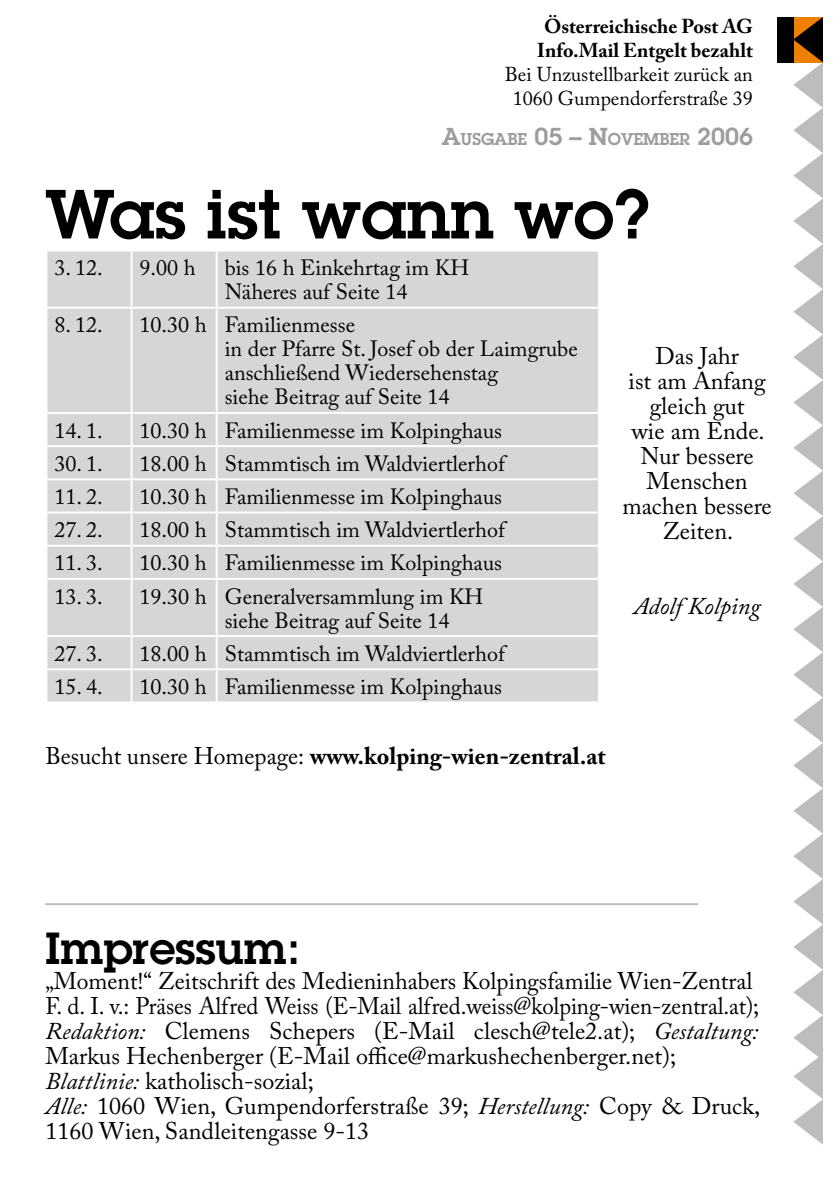
<style>
.page{position:relative;width:840px;height:1191px;background:#fff}
.page>*{position:absolute;margin:0;border:0;box-sizing:border-box;transform-origin:0 0}
.t1{font:600 68px "Lubalin Graph Std";color:#000}
.t2{font:600 44px "Lubalin Graph Std";color:#000}
.t3{font:24px/25px "Adobe Caslon Pro";color:#000}
.t4{font:700 24px "Adobe Caslon Pro";color:#000}
.t5{font:italic 24px "Adobe Caslon Pro";color:#000}
.t6{font:22px/24px "Adobe Caslon Pro";color:#000}
.t7{font:20px/24px "Adobe Caslon Pro";color:#000;text-align:center}
.t8{font:700 20px/24px "Adobe Caslon Pro";color:#000;text-align:center}
.t9{font:600 16.8px "Lubalin Graph Std";color:#9c9d9f}
.s1{font-size:24px}
.s2{font-weight:400}
.s3{font-style:italic}
</style>
<div class="page">
<hr style="left:45px;top:903px;width:652px;height:2px;background:#bcbdbe">
<div style="left:47px;top:251px;width:550px;height:450px;background:#d5d6d7"></div>
<hr style="left:130px;top:251px;width:2px;height:56px;background:#fff">
<hr style="left:215px;top:251px;width:2px;height:56px;background:#fff">
<hr style="left:45px;top:307px;width:86px;height:2px;background:#fff">
<hr style="left:131px;top:307px;width:85px;height:2px;background:#fff">
<hr style="left:130px;top:309px;width:2px;height:103px;background:#fff">
<hr style="left:216px;top:307px;width:383px;height:2px;background:#fff">
<hr style="left:215px;top:309px;width:2px;height:103px;background:#fff">
<hr style="left:45px;top:412px;width:86px;height:2px;background:#fff">
<hr style="left:131px;top:412px;width:85px;height:2px;background:#fff">
<hr style="left:130px;top:414px;width:2px;height:31px;background:#fff">
<hr style="left:216px;top:412px;width:383px;height:2px;background:#fff">
<hr style="left:215px;top:414px;width:2px;height:31px;background:#fff">
<hr style="left:45px;top:445px;width:86px;height:2px;background:#fff">
<hr style="left:131px;top:445px;width:85px;height:2px;background:#fff">
<hr style="left:130px;top:447px;width:2px;height:31px;background:#fff">
<hr style="left:216px;top:445px;width:383px;height:2px;background:#fff">
<hr style="left:215px;top:447px;width:2px;height:31px;background:#fff">
<hr style="left:45px;top:478px;width:86px;height:2px;background:#fff">
<hr style="left:131px;top:478px;width:85px;height:2px;background:#fff">
<hr style="left:130px;top:480px;width:2px;height:31px;background:#fff">
<hr style="left:216px;top:478px;width:383px;height:2px;background:#fff">
<hr style="left:215px;top:480px;width:2px;height:31px;background:#fff">
<hr style="left:45px;top:511px;width:86px;height:2px;background:#fff">
<hr style="left:131px;top:511px;width:85px;height:2px;background:#fff">
<hr style="left:130px;top:513px;width:2px;height:32px;background:#fff">
<hr style="left:216px;top:511px;width:383px;height:2px;background:#fff">
<hr style="left:215px;top:513px;width:2px;height:32px;background:#fff">
<hr style="left:45px;top:545px;width:86px;height:2px;background:#fff">
<hr style="left:131px;top:545px;width:85px;height:2px;background:#fff">
<hr style="left:130px;top:547px;width:2px;height:31px;background:#fff">
<hr style="left:216px;top:545px;width:383px;height:2px;background:#fff">
<hr style="left:215px;top:547px;width:2px;height:31px;background:#fff">
<hr style="left:45px;top:578px;width:86px;height:2px;background:#fff">
<hr style="left:131px;top:578px;width:85px;height:2px;background:#fff">
<hr style="left:130px;top:580px;width:2px;height:55px;background:#fff">
<hr style="left:216px;top:578px;width:383px;height:2px;background:#fff">
<hr style="left:215px;top:580px;width:2px;height:55px;background:#fff">
<hr style="left:45px;top:635px;width:86px;height:2px;background:#fff">
<hr style="left:131px;top:635px;width:85px;height:2px;background:#fff">
<hr style="left:130px;top:637px;width:2px;height:31px;background:#fff">
<hr style="left:216px;top:635px;width:383px;height:2px;background:#fff">
<hr style="left:215px;top:637px;width:2px;height:31px;background:#fff">
<hr style="left:45px;top:668px;width:86px;height:2px;background:#fff">
<hr style="left:131px;top:668px;width:85px;height:2px;background:#fff">
<hr style="left:130px;top:670px;width:2px;height:31px;background:#fff">
<hr style="left:216px;top:668px;width:383px;height:2px;background:#fff">
<hr style="left:215px;top:670px;width:2px;height:31px;background:#fff">
<div style="left:776px;top:17px;width:17px;height:45px;background:#000"></div>
<svg style="left:792px;top:17px;width:30px;height:1127px"></svg>
<p class="t8" style="left:536px;top:14px;width:217px">Österreichische Post AG<br>Info.Mail Entgelt bezahlt</p>
<p class="t7" style="left:504px;top:62px;width:250px">Bei Unzustellbarkeit zurück an<br>1060 Gumpendorferstraße 39</p>
<p class="t9" style="left:441px;top:127px;width:312px"><span class="s1">A</span>usgabe <span class="s1">05 – N</span>ovember <span class="s1">2006</span></p>
<h1 class="t1" style="left:45px;top:169px;width:606px">Was ist wann wo?</h1>
<p class="t6" style="left:54px;top:256px;width:50px">3. 12.</p>
<p class="t6" style="left:139px;top:256px;width:58px">9.00 h</p>
<p class="t6" style="left:224px;top:256px;width:246px">bis 16 h Einkehrtag im KH<br>Näheres auf Seite 14</p>
<p class="t6" style="left:54px;top:313px;width:50px">8. 12.</p>
<p class="t6" style="left:224px;top:313px;width:354px;text-indent:-85px">10.30 h Familienmesse<br>in der Pfarre St. Josef ob der Laimgrube anschließend Wiedersehenstag<br>siehe Beitrag auf Seite 14</p>
<p class="t6" style="left:54px;top:418px;width:50px">14. 1.</p>
<p class="t6" style="left:139px;top:418px;width:364px">10.30 h Familienmesse im Kolpinghaus</p>
<p class="t6" style="left:54px;top:451px;width:50px">30. 1.</p>
<p class="t6" style="left:139px;top:451px;width:366px">18.00 h Stammtisch im Waldviertlerhof</p>
<p class="t6" style="left:54px;top:484px;width:50px">11. 2.</p>
<p class="t6" style="left:139px;top:484px;width:364px">10.30 h Familienmesse im Kolpinghaus</p>
<p class="t6" style="left:54px;top:517px;width:50px">27. 2.</p>
<p class="t6" style="left:139px;top:517px;width:366px">18.00 h Stammtisch im Waldviertlerhof</p>
<p class="t6" style="left:54px;top:551px;width:50px">11. 3.</p>
<p class="t6" style="left:139px;top:551px;width:364px">10.30 h Familienmesse im Kolpinghaus</p>
<p class="t6" style="left:54px;top:584px;width:50px">13. 3.</p>
<p class="t6" style="left:224px;top:584px;width:260px;text-indent:-85px">19.30 h Generalversammlung im KH siehe Beitrag auf Seite 14</p>
<p class="t6" style="left:54px;top:641px;width:50px">27. 3.</p>
<p class="t6" style="left:139px;top:641px;width:366px">18.00 h Stammtisch im Waldviertlerhof</p>
<p class="t6" style="left:54px;top:674px;width:50px">15. 4.</p>
<p class="t6" style="left:139px;top:674px;width:364px">10.30 h Familienmesse im Kolpinghaus</p>
<p class="t3" style="left:622px;top:343px;width:151px;text-align:center">Das Jahr<br>ist am Anfang gleich gut<br>wie am Ende.<br>Nur bessere<br>Menschen machen bessere<br>Zeiten.</p>
<p class="t5" style="left:633px;top:591px;width:128px">Adolf Kolping</p>
<p class="t4" style="left:45px;top:741px;width:561px"><span class="s2">Besucht unsere Homepage:</span> www.kolping-wien-zentral.at</p>
<h2 class="t2" style="left:45px;top:919px;width:256px">Impressum:</h2>
<p class="t3" style="left:45px;top:968px;width:716px">„Moment!“ Zeitschrift des Medieninhabers Kolpingsfamilie Wien-Zentral F. d. I. v.: Präses Alfred Weiss (E-Mail alfred.weiss@kolping-wien-zentral.at); <span class="s3">Redaktion:</span> Clemens Schepers (E-Mail clesch@tele2.at); <span class="s3">Gestaltung:<br></span>Markus Hechenberger (E-Mail office@markushechenberger.net); <span class="s3">Blattlinie:</span> katholisch-sozial;<br><span class="s3">Alle:</span> 1060 Wien, Gumpendorferstraße 39; <span class="s3">Herstellung:</span> Copy &amp; Druck, 1160 Wien, Sandleitengasse 9-13</p>
</div>
